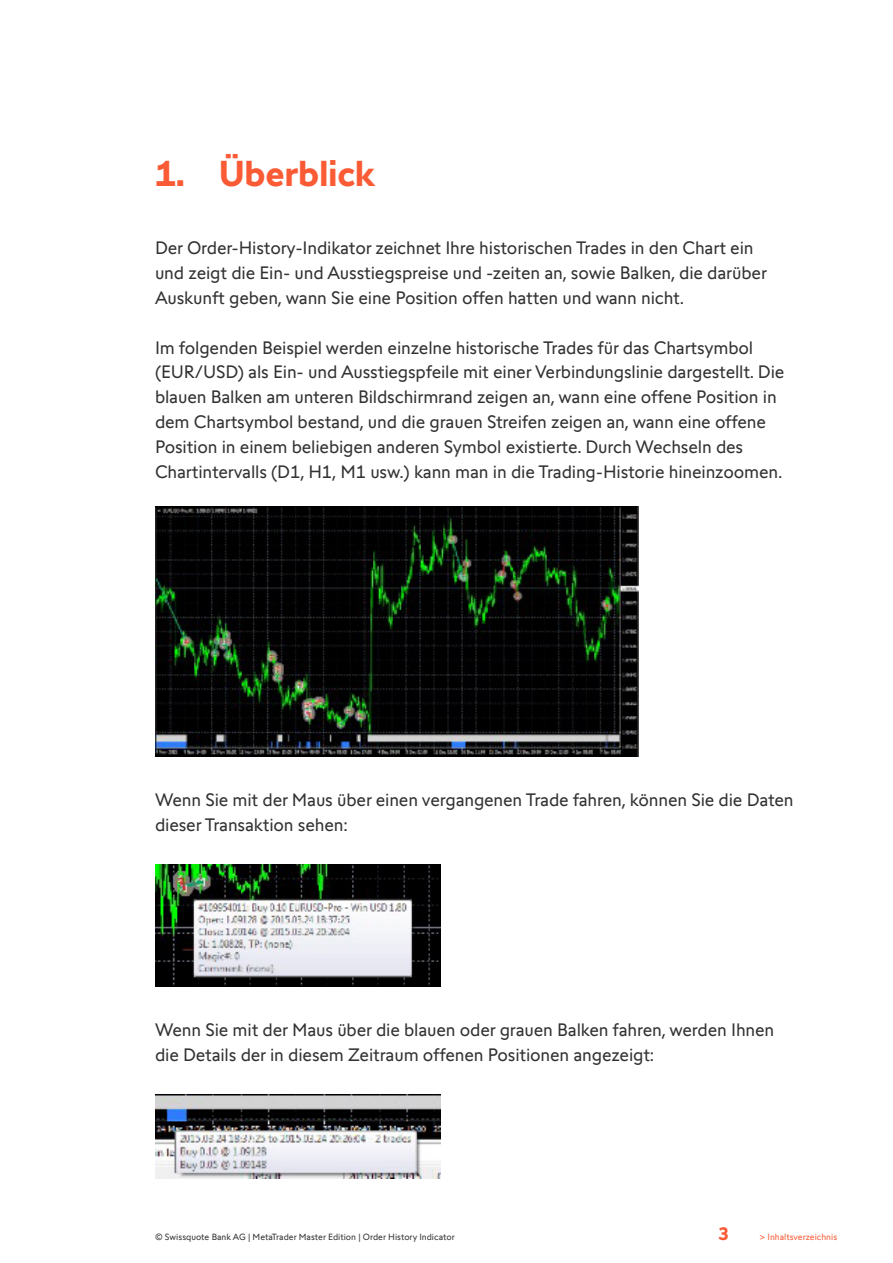
<style>
.page{position:relative;width:893px;height:1263px;background:#fff}
.page>*{position:absolute;margin:0;border:0;box-sizing:border-box;transform-origin:0 0}
.t1{font:700 36px "Swissquote CT";letter-spacing:-.01em;color:#fa5b35}
.t2{font:18px/24.8px "Swissquote CT";letter-spacing:-.01em;color:#323232}
.t3{font:700 18px "Swissquote CT";color:#fa5b35}
.t4{font:9px "Swissquote CT";color:#323232}
.t5{font:9px "Swissquote CT";color:#fa5b35}
</style>
<div class="page">
<img style="left:155px;top:506px;width:484px;height:251px">
<img style="left:155px;top:864px;width:285px;height:122px">
<img style="left:155px;top:1094px;width:285px;height:84px">
<h1 class="t1" style="left:155px;top:152px;width:221px">1. Überblick</h1>
<p class="t2" style="left:155px;top:236px;width:614px">Der Order-History-Indikator zeichnet Ihre historischen Trades in den Chart ein und zeigt die Ein- und Ausstiegspreise und -zeiten an, sowie Balken, die darüber<br>Auskunft geben, wann Sie eine Position offen hatten und wann nicht.</p>
<p class="t2" style="left:155px;top:335px;width:631px">Im folgenden Beispiel werden einzelne historische Trades für das Chartsymbol (EUR/USD) als Ein- und Ausstiegspfeile mit einer Verbindungslinie dargestellt. Die blauen Balken am unteren Bildschirmrand zeigen an, wann eine offene Position in dem Chartsymbol bestand, und die grauen Streifen zeigen an, wann eine offene Position in einem beliebigen anderen Symbol existierte. Durch Wechseln des Chartintervalls (D1, H1, M1 usw.) kann man in die Trading-Historie hineinzoomen.</p>
<p class="t2" style="left:155px;top:787px;width:640px">Wenn Sie mit der Maus über einen vergangenen Trade fahren, können Sie die Daten dieser Transaktion sehen:</p>
<p class="t2" style="left:155px;top:1017px;width:621px">Wenn Sie mit der Maus über die blauen oder grauen Balken fahren, werden Ihnen die Details der in diesem Zeitraum offenen Positionen angezeigt:</p>
<p class="t4" style="left:155px;top:1232px;width:301px">© Swissquote Bank AG | MetaTrader Master Edition | Order History Indicator</p>
<p class="t3" style="left:718px;top:1223px;width:12px">3</p>
<p class="t5" style="left:760px;top:1232px;width:79px">&gt; Inhaltsverzeichnis</p>
</div>
